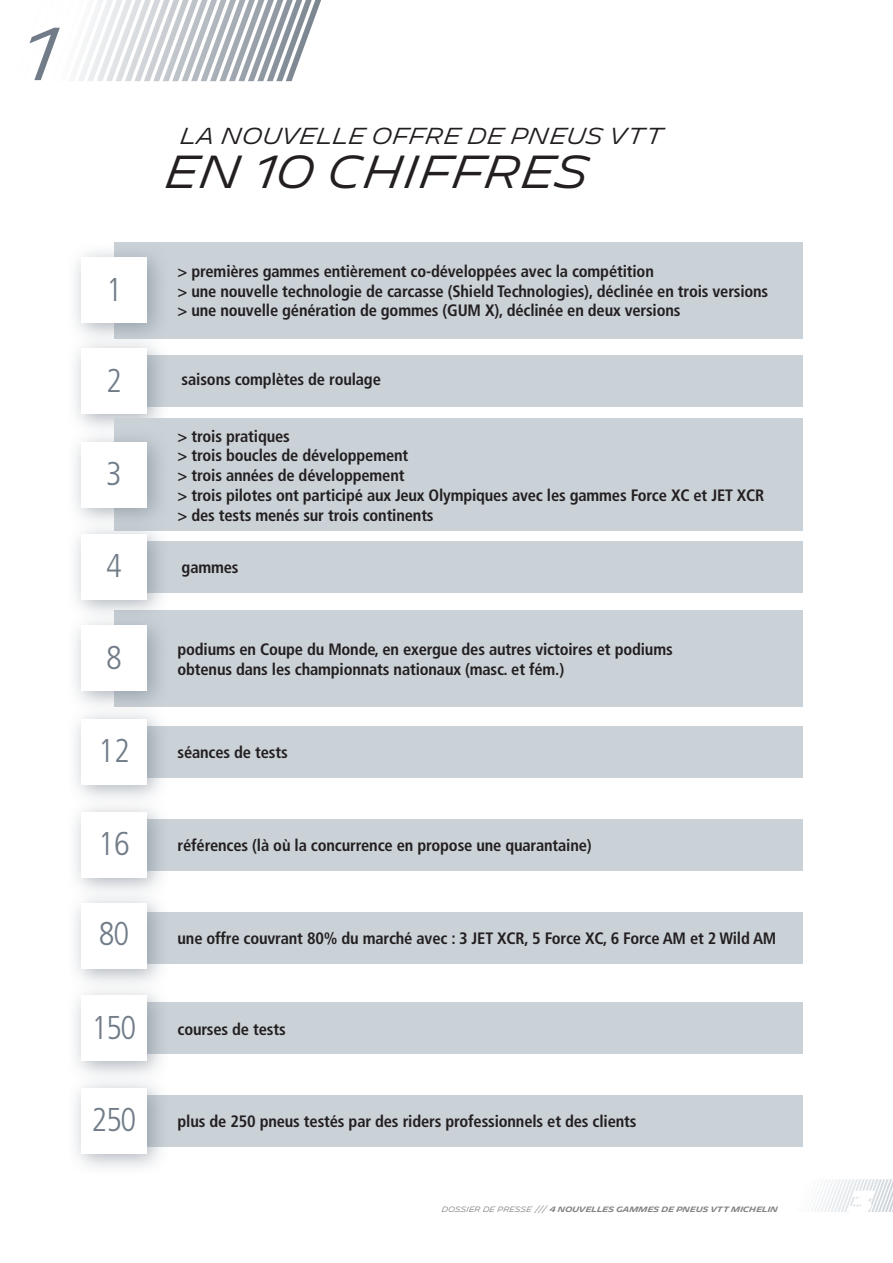
<style>
.page{position:relative;width:893px;height:1263px;background:#fff}
.page>*{position:absolute;margin:0;border:0;box-sizing:border-box;transform-origin:0 0}
.t1{font:300 72.75px "Michelin";color:#717c88}
.t2{font:300 45px "Michelin";color:#231f20}
.t3{font:300 condensed 33px "Frutiger";color:#717c88}
.t4{font:900 29.7px "Michelin";color:#fff}
.t5{font:300 22.5px "Michelin";color:#231f20}
.t6{font:700 condensed 16.5px/19.8px "Frutiger";letter-spacing:-.01em;color:#231f20}
.t7{font:600 7.5px "Michelin";letter-spacing:-.01em;color:#808285}
.s1{font-weight:300;font-size:33px;color:#717c88}
.s2{font-weight:300}
</style>
<div class="page">
<svg style="left:76px;top:0;width:245px;height:81px"></svg>
<div style="left:114px;top:356px;width:689px;height:51px;background:#cad1d7"></div>
<div style="left:67px;top:334px;width:103px;height:103px;background:#717c88;opacity:.57"></div>
<div style="left:81px;top:348px;width:66px;height:66px;background:#fff"></div>
<div style="left:114px;top:242px;width:689px;height:96px;background:#cad1d7"></div>
<div style="left:67px;top:243px;width:103px;height:103px;background:#717c88;opacity:.57"></div>
<div style="left:81px;top:258px;width:66px;height:65px;background:#fff"></div>
<div style="left:114px;top:419px;width:689px;height:112px;background:#cad1d7"></div>
<div style="left:67px;top:428px;width:103px;height:102px;background:#717c88;opacity:.57"></div>
<div style="left:81px;top:442px;width:66px;height:66px;background:#fff"></div>
<div style="left:114px;top:726px;width:689px;height:51px;background:#cad1d7"></div>
<div style="left:67px;top:705px;width:103px;height:102px;background:#717c88;opacity:.57"></div>
<div style="left:81px;top:719px;width:66px;height:65px;background:#fff"></div>
<div style="left:114px;top:610px;width:689px;height:97px;background:#cad1d7"></div>
<div style="left:67px;top:611px;width:103px;height:103px;background:#717c88;opacity:.57"></div>
<div style="left:81px;top:626px;width:66px;height:65px;background:#fff"></div>
<div style="left:114px;top:819px;width:689px;height:51px;background:#cad1d7"></div>
<div style="left:67px;top:798px;width:103px;height:102px;background:#717c88;opacity:.57"></div>
<div style="left:81px;top:812px;width:66px;height:65px;background:#fff"></div>
<div style="left:114px;top:912px;width:689px;height:51px;background:#cad1d7"></div>
<div style="left:67px;top:889px;width:103px;height:103px;background:#717c88;opacity:.57"></div>
<div style="left:81px;top:903px;width:66px;height:66px;background:#fff"></div>
<div style="left:114px;top:1003px;width:689px;height:51px;background:#cad1d7"></div>
<div style="left:67px;top:981px;width:103px;height:103px;background:#717c88;opacity:.57"></div>
<div style="left:81px;top:996px;width:66px;height:65px;background:#fff"></div>
<div style="left:114px;top:1095px;width:689px;height:51px;background:#cad1d7"></div>
<div style="left:67px;top:1074px;width:103px;height:102px;background:#717c88;opacity:.57"></div>
<div style="left:81px;top:1088px;width:66px;height:65px;background:#fff"></div>
<div style="left:114px;top:541px;width:689px;height:51px;background:#cad1d7"></div>
<div style="left:67px;top:520px;width:103px;height:102px;background:#717c88;opacity:.57"></div>
<div style="left:81px;top:534px;width:66px;height:65px;background:#fff"></div>
<svg style="left:814px;top:1179px;width:79px;height:33px"></svg>
<h1 class="t1" style="left:24px;top:12px;width:36px">1</h1>
<h3 class="t3" style="left:106px;top:271px;width:17px">1</h3>
<h3 class="t5" style="left:181px;top:123px;width:484px">LA NOUVELLE OFFRE DE PNEUS VTT</h3>
<h2 class="t2" style="left:166px;top:146px;width:425px">EN 10 CHIFFRES</h2>
<p class="t6" style="left:178px;top:261px;width:592px">&gt; premières gammes entièrement co-développées avec la compétition<br>&gt; une nouvelle technologie de carcasse (Shield Technologies), déclinée en trois versions &gt; une nouvelle génération de gommes (GUM X), déclinée en deux versions</p>
<h3 class="t3" style="left:106px;top:361px;width:17px">2</h3>
<p class="t6" style="left:182px;top:370px;width:201px">saisons complètes de roulage</p>
<h3 class="t3" style="left:106px;top:455px;width:17px">3</h3>
<p class="t6" style="left:178px;top:426px;width:588px">&gt; trois pratiques<br>&gt; trois boucles de développement<br>&gt; trois années de développement<br>&gt; trois pilotes ont participé aux Jeux Olympiques avec les gammes Force XC et JET XCR &gt; des tests menés sur trois continents</p>
<h3 class="t3" style="left:106px;top:547px;width:17px">4</h3>
<p class="t6" style="left:182px;top:557px;width:58px">gammes</p>
<h3 class="t3" style="left:106px;top:639px;width:17px">8</h3>
<p class="t6" style="left:178px;top:639px;width:497px">podiums en Coupe du Monde, en exergue des autres victoires et podiums</p>
<p class="t6" style="left:178px;top:659px;width:388px">obtenus dans les championnats nationaux (masc. et fém.)</p>
<h3 class="t3" style="left:98px;top:732px;width:33px">12</h3>
<p class="t6" style="left:178px;top:742px;width:112px">séances de tests</p>
<h3 class="t3" style="left:98px;top:825px;width:33px">16</h3>
<p class="t6" style="left:178px;top:835px;width:416px">références (là où la concurrence en propose une quarantaine)</p>
<h3 class="t3" style="left:99px;top:915px;width:32px">80</h3>
<p class="t6" style="left:178px;top:928px;width:600px">une offre couvrant 80% du marché avec : 3 JET XCR, 5 Force XC, 6 Force AM et 2 Wild AM</p>
<p class="t6" style="left:92px;top:1019px;width:196px"><span class="s1">150</span> courses de tests</p>
<p class="t6" style="left:92px;top:1111px;width:546px"><span class="s1">250</span> plus de 250 pneus testés par des riders professionnels et des clients</p>
<p class="t7" style="left:442px;top:1205px;width:338px"><span class="s2">DOSSIER DE PRESSE ///</span> 4 NOUVELLES GAMMES DE PNEUS VTT MICHELIN</p>
<h3 class="t4" style="left:849px;top:1184px;width:25px">3</h3>
</div>
